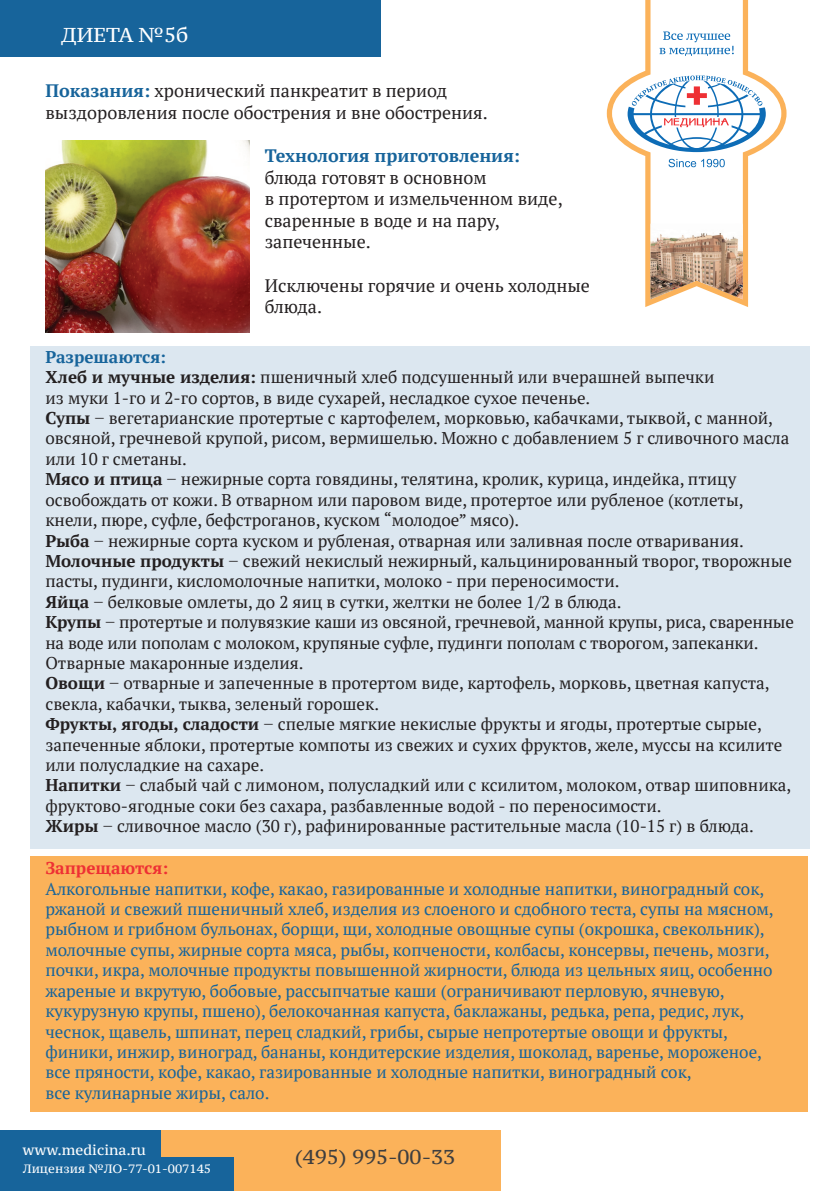
<style>
.page{position:relative;width:840px;height:1191px;background:#fff}
.page>*{position:absolute;margin:0;border:0;box-sizing:border-box;transform-origin:0 0}
.t1{font:20px "PT Serif Caption";color:#3e3e3f}
.t2{font:20px "PT Serif Caption";color:#fff}
.t3{font:18px/21.6px "PT Serif";color:#231f20}
.t4{font:700 18px "PT Serif";color:#17649b}
.t5{font:17px/20.4px "PT Serif";color:#231f20}
.t6{font:17px/20.4px "PT Serif";color:#17649b}
.t7{font:700 17px "PT Serif";color:#ee3034}
.t8{font:14px "PT Serif Caption";color:#fff}
.t9{font:12px "PT Serif Caption";color:#fff}
.s1{font-weight:700;color:#17649b}
.s2{font-weight:700}
.s3{font-family:"PT Serif Caption"}
</style>
<div class="page">
<div style="left:30px;top:856px;width:777px;height:255px;background:#fbb25a"></div>
<div style="left:30px;top:346px;width:779px;height:502px;background:#dce7f0"></div>
<img style="left:45px;top:140px;width:204px;height:192px">
<div style="left:0;top:0;width:381px;height:57px;background:#17649b"></div>
<div style="left:0;top:1130px;width:500px;height:61px;background:#fbb25a"></div>
<div style="left:0;top:1130px;width:160px;height:61px;background:#17649b"></div>
<div style="left:86px;top:1157px;width:148px;height:34px;background:#17649b"></div>
<svg style="left:606px;top:94px;width:180px;height:213px"></svg>
<svg style="left:611px;top:0;width:169px;height:299px"></svg>
<svg style="left:627px;top:75px;width:138px;height:77px"></svg>
<svg style="left:668px;top:159px;width:56px;height:8px"></svg>
<svg style="left:659px;top:31px;width:74px;height:25px"></svg>
<img style="left:650px;top:224px;width:92px;height:75px">
<p class="t2" style="left:61px;top:22px;width:128px">ДИЕТА №5б</p>
<p class="t3" style="left:45px;top:80px;width:443px"><span class="s1">Показания:</span> хронический панкреатит в период выздоровления после обострения и вне обострения.</p>
<p class="t4" style="left:264px;top:143px;width:257px">Технология приготовления:</p>
<p class="t3" style="left:264px;top:166px;width:299px">блюда готовят в основном<br>в протертом и измельченном виде, сваренные в воде и на пару, запеченные.</p>
<p class="t3" style="left:264px;top:274px;width:326px">Исключены горячие и очень холодные блюда.</p>
<p class="t5" style="left:45px;top:346px;width:749px"><span class="s1">Разрешаются:<br></span><span class="s2">Хлеб и мучные изделия:</span> пшеничный хлеб подсушенный или вчерашней выпечки<br>из муки 1-го и 2-го сортов, в виде сухарей, несладкое сухое печенье.<br><span class="s2">Супы</span> <span class="s3">−</span> вегетарианские протертые с картофелем, морковью, кабачками, тыквой, с манной, овсяной, гречневой крупой, рисом, вермишелью. Можно с добавлением 5 г сливочного масла или 10 г сметаны.<br><span class="s2">Мясо и птица</span> <span class="s3">−</span> нежирные сорта говядины, телятина, кролик, курица, индейка, птицу освобождать от кожи. В отварном или паровом виде, протертое или рубленое (котлеты, кнели, пюре, суфле, бефстроганов, куском “молодое” мясо).<br><span class="s2">Рыба</span> <span class="s3">−</span> нежирные сорта куском и рубленая, отварная или заливная после отваривания.<br><span class="s2">Молочные продукты</span> <span class="s3">−</span> свежий некислый нежирный, кальцинированный творог, творожные пасты, пудинги, кисломолочные напитки, молоко - при переносимости.<br><span class="s2">Яйца</span> <span class="s3">−</span> белковые омлеты, до 2 яиц в сутки, желтки не более 1/2 в блюда.<br><span class="s2">Крупы</span> <span class="s3">−</span> протертые и полувязкие каши из овсяной, гречневой, манной крупы, риса, сваренные на воде или пополам с молоком, крупяные суфле, пудинги пополам с творогом, запеканки.<br>Отварные макаронные изделия.<br><span class="s2">Овощи</span> <span class="s3">−</span> отварные и запеченные в протертом виде, картофель, морковь, цветная капуста, свекла, кабачки, тыква, зеленый горошек.<br><span class="s2">Фрукты, ягоды, сладости</span> <span class="s3">−</span> спелые мягкие некислые фрукты и ягоды, протертые сырые, запеченные яблоки, протертые компоты из свежих и сухих фруктов, желе, муссы на ксилите или полусладкие на сахаре.<br><span class="s2">Напитки</span> <span class="s3">−</span> слабый чай с лимоном, полусладкий или с ксилитом, молоком, отвар шиповника, фруктово-ягодные соки без сахара, разбавленные водой - по переносимости.<br><span class="s2">Жиры</span> <span class="s3">−</span> сливочное масло (30 г), рафинированные растительные масла (10-15 г) в блюда.</p>
<p class="t7" style="left:45px;top:856px;width:124px">Запрещаются:</p>
<p class="t6" style="left:45px;top:878px;width:729px">Алкогольные напитки, кофе, какао, газированные и холодные напитки, виноградный сок, ржаной и свежий пшеничный хлеб, изделия из слоеного и сдобного теста, супы на мясном, рыбном и грибном бульонах, борщи, щи, холодные овощные супы (окрошка, свекольник), молочные супы, жирные сорта мяса, рыбы, копчености, колбасы, консервы, печень, мозги, почки, икра, молочные продукты повышенной жирности, блюда из цельных яиц, особенно жареные и вкрутую, бобовые, рассыпчатые каши (ограничивают перловую, ячневую, кукурузную крупы, пшено), белокочанная капуста, баклажаны, редька, репа, редис, лук, чеснок, щавель, шпинат, перец сладкий, грибы, сырые непротертые овощи и фрукты, финики, инжир, виноград, бананы, кондитерские изделия, шоколад, варенье, мороженое, все пряности, кофе, какао, газированные и холодные напитки, виноградный сок,<br>все кулинарные жиры, сало.</p>
<p class="t8" style="left:23px;top:1141px;width:125px">www.medicina.ru</p>
<p class="t9" style="left:23px;top:1161px;width:190px">Лицензия №ЛО-77-01-007145</p>
<p class="t1" style="left:295px;top:1144px;width:162px">(495) 995-00-33</p>
</div>
